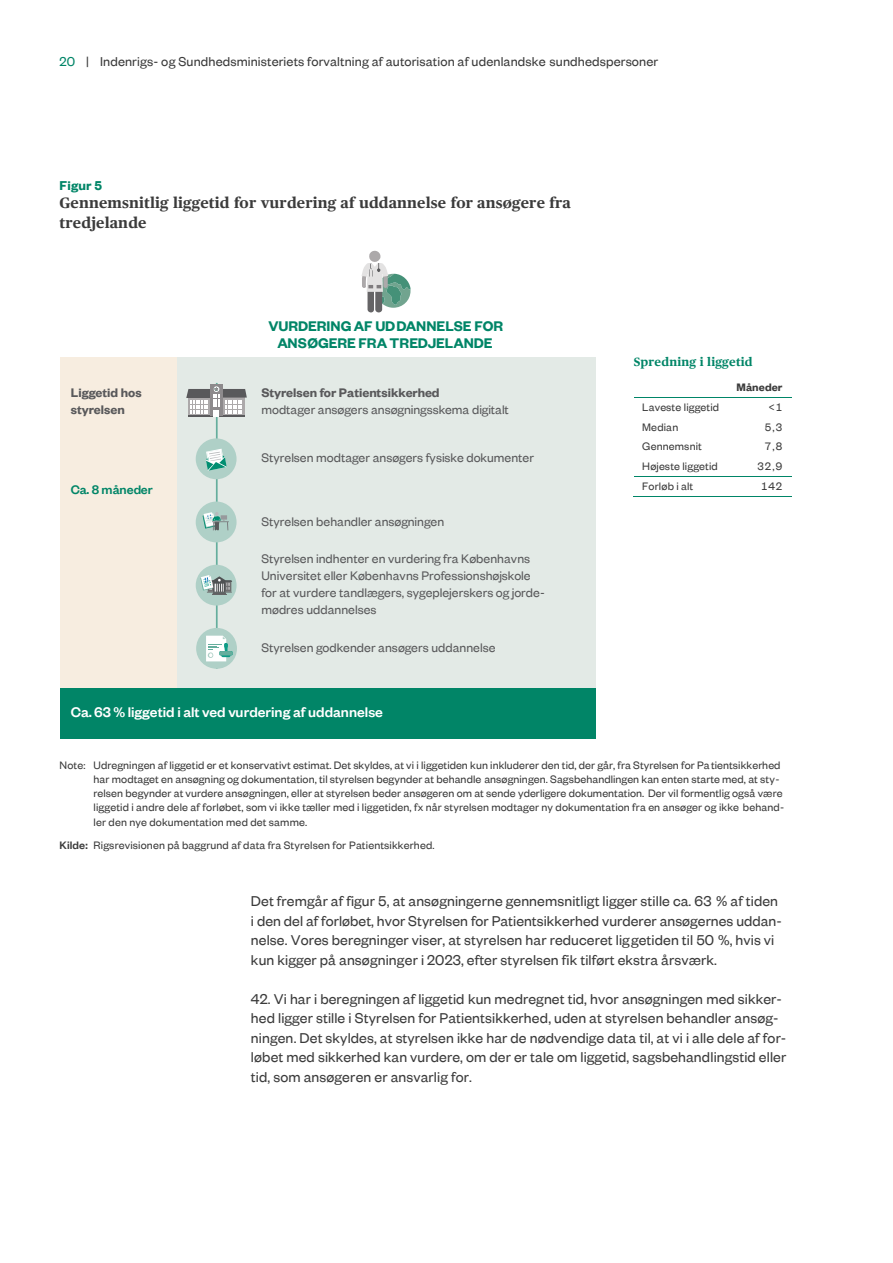
<style>
.page{position:relative;width:893px;height:1263px;background:#fff}
.page>*{position:absolute;margin:0;border:0;box-sizing:border-box;transform-origin:0 0}
.t1{font:15.75px/19.5px "Founders Grotesk";letter-spacing:.005em;color:#3b3b3b}
.t2{font:600 15.45px/17.2px "Founders Grotesk";color:#018567;text-align:center}
.t3{font:500 15.45px "Founders Grotesk";color:#fff}
.t4{font:700 15px/19.5px "Publico Text";letter-spacing:.01em;color:#3b3b3b}
.t5{font:14.25px "Founders Grotesk";letter-spacing:.01em;color:#3b3b3b}
.t6{font:600 14.25px "Founders Grotesk";letter-spacing:.01em;color:#008567}
.t7{font:13.8px/17.2px "Founders Grotesk";letter-spacing:.005em;color:#59595b}
.t8{font:600 13.8px/17.2px "Founders Grotesk";letter-spacing:-.005em;color:#59595b}
.t9{font:500 13.8px "Founders Grotesk";color:#018567}
.t10{font:12px/14.2px "Founders Grotesk";letter-spacing:.01em;color:#3b3b3b}
.t11{font:700 12px "Publico Text";letter-spacing:.015em;color:#008567}
.t12{font:600 12px "Founders Grotesk";letter-spacing:.01em;color:#3b3b3b}
.s1{color:#008567}
.s2{font-weight:500}
.s3{font-family:"Calibri"}
</style>
<div class="page">
<hr style="left:634px;top:397px;width:95px;height:1px;background:#008567">
<hr style="left:730px;top:397px;width:61px;height:1px;background:#008567">
<hr style="left:634px;top:476px;width:95px;height:1px;background:#008567">
<hr style="left:730px;top:476px;width:61px;height:1px;background:#008567">
<hr style="left:634px;top:496px;width:95px;height:1px;background:#008567">
<hr style="left:729px;top:496px;width:62px;height:1px;background:#008567">
<div style="left:60px;top:357px;width:117px;height:382px;background:#f7ede0"></div>
<div style="left:177px;top:357px;width:418px;height:331px;background:#e3eae6"></div>
<svg style="left:362px;top:251px;width:49px;height:61px"></svg>
<div style="left:60px;top:688px;width:535px;height:51px;background:#018567"></div>
<hr style="left:216px;top:383px;width:2px;height:286px;background:#65ae9d">
<div style="left:210px;top:384px;width:12px;height:32px;background:#8d8a8c"></div>
<svg style="left:186px;top:386px;width:61px;height:31px"></svg>
<div style="left:196px;top:438px;width:41px;height:41px;background:#afd0c7;border-radius:50%"></div>
<svg style="left:206px;top:449px;width:21px;height:22px"></svg>
<div style="left:196px;top:502px;width:41px;height:40px;background:#afd0c7;border-radius:50%"></div>
<svg style="left:203px;top:512px;width:26px;height:18px"></svg>
<div style="left:196px;top:565px;width:41px;height:41px;background:#afd0c7;border-radius:50%"></div>
<svg style="left:200px;top:575px;width:32px;height:20px"></svg>
<div style="left:196px;top:628px;width:41px;height:41px;background:#afd0c7;border-radius:50%"></div>
<svg style="left:206px;top:636px;width:27px;height:25px"></svg>
<p class="t5" style="left:60px;top:53px;width:600px"><span class="s1">20</span> | Indenrigs- og Sundhedsministeriets forvaltning af autorisation af udenlandske sundhedspersoner</p>
<p class="t6" style="left:60px;top:176px;width:44px">Figur 5</p>
<p class="t4" style="left:60px;top:194px;width:513px">Gennemsnitlig liggetid for vurdering af uddannelse for ansøgere fra tredjelande</p>
<p class="t8" style="left:71px;top:384px;width:72px">Liggetid hos styrelsen</p>
<p class="t9" style="left:71px;top:481px;width:84px">Ca. 8 måneder</p>
<p class="t2" style="left:268px;top:318px;width:236px">VURDERING AF UDDANNELSE FOR<br>ANSØGERE FRA TREDJELANDE</p>
<p class="t8" style="left:261px;top:384px;width:180px">Styrelsen for Patientsikkerhed</p>
<p class="t7" style="left:261px;top:401px;width:249px">modtager ansøgers ansøgningsskema digitalt</p>
<p class="t7" style="left:261px;top:449px;width:274px">Styrelsen modtager ansøgers fysiske dokumenter</p>
<p class="t7" style="left:261px;top:513px;width:184px">Styrelsen behandler ansøgningen</p>
<p class="t7" style="left:261px;top:550px;width:285px">Styrelsen indhenter en vurdering fra Københavns Universitet eller Københavns Professionshøjskole for at vurdere tandlægers, sygeplejerskers og jorde&shy;mødres uddannelses</p>
<p class="t7" style="left:261px;top:639px;width:236px">Styrelsen godkender ansøgers uddannelse</p>
<p class="t3" style="left:71px;top:702px;width:314px">Ca. 63 % liggetid i alt ved vurdering af uddannelse</p>
<p class="t11" style="left:634px;top:357px;width:120px">Spredning i liggetid</p>
<p class="t12" style="left:736px;top:379px;width:48px">Måneder</p>
<p class="t10" style="left:642px;top:400px;width:78px">Laveste liggetid</p>
<p class="t10" style="left:768px;top:400px;width:16px">&lt;1</p>
<p class="t10" style="left:642px;top:420px;width:38px">Median</p>
<p class="t10" style="left:764px;top:420px;width:20px">5,3</p>
<p class="t10" style="left:642px;top:439px;width:61px">Gennemsnit</p>
<p class="t10" style="left:764px;top:439px;width:20px">7,8</p>
<p class="t10" style="left:642px;top:459px;width:77px">Højeste liggetid</p>
<p class="t10" style="left:757px;top:459px;width:27px">32,9</p>
<p class="t10" style="left:642px;top:479px;width:53px">Forløb i alt</p>
<p class="t10" style="left:761px;top:479px;width:23px">142</p>
<p class="t10" style="left:94px;top:758px;width:692px;text-indent:-34px">Note: Udregningen af liggetid er et konservativt estimat. Det skyldes, at vi i liggetiden kun inkluderer den tid, der går, fra Styrelsen for Pa tientsikkerhed har modtaget en ansøgning og dokumentation, til styrelsen begynder at behandle ansøgningen. Sagsbehandlingen kan enten starte med, at sty&shy;relsen begynder at vurdere ansøgningen, eller at styrelsen beder ansøgeren om at sende yderligere dokumentation. Der vil formentlig også være liggetid i andre dele af forløbet, som vi ikke tæller med i liggetiden, fx når styrelsen modtager ny dokumentation fra en ansøger og ikke behand&shy;ler den nye dokumentation med det samme.</p>
<p class="t10" style="left:60px;top:838px;width:377px"><span class="s2">Kilde:</span> Rigsrevisionen på baggrund af data fra Styrelsen for Patientsikkerhed.</p>
<p class="t1" style="left:251px;top:892px;width:532px">Det fremgår af figur 5, at ansøgningerne gennemsnitligt ligger stille ca. 63 <span class="s3">%</span> af tiden i den del af forløbet, hvor Styrelsen for Patientsikkerhed vurderer ansøgernes uddan&shy;nelse. Vores beregninger viser, at styrelsen har reduceret liggetiden til 50 %, hvis vi kun kigger på ansøgninger i 2023, efter styrelsen fik tilført ekstra årsværk.</p>
<p class="t1" style="left:251px;top:989px;width:537px">42. Vi har i beregningen af liggetid kun medregnet tid, hvor ansøgningen med sikker&shy;hed ligger stille i Styrelsen for Patientsikkerhed, uden at styrelsen behandler ansøg&shy;ningen. Det skyldes, at styrelsen ikke har de nødvendige data til, at vi i alle dele af for&shy;løbet med sikkerhed kan vurdere, om der er tale om liggetid, sagsbehandlingstid eller tid, som ansøgeren er ansvarlig for.</p>
</div>
